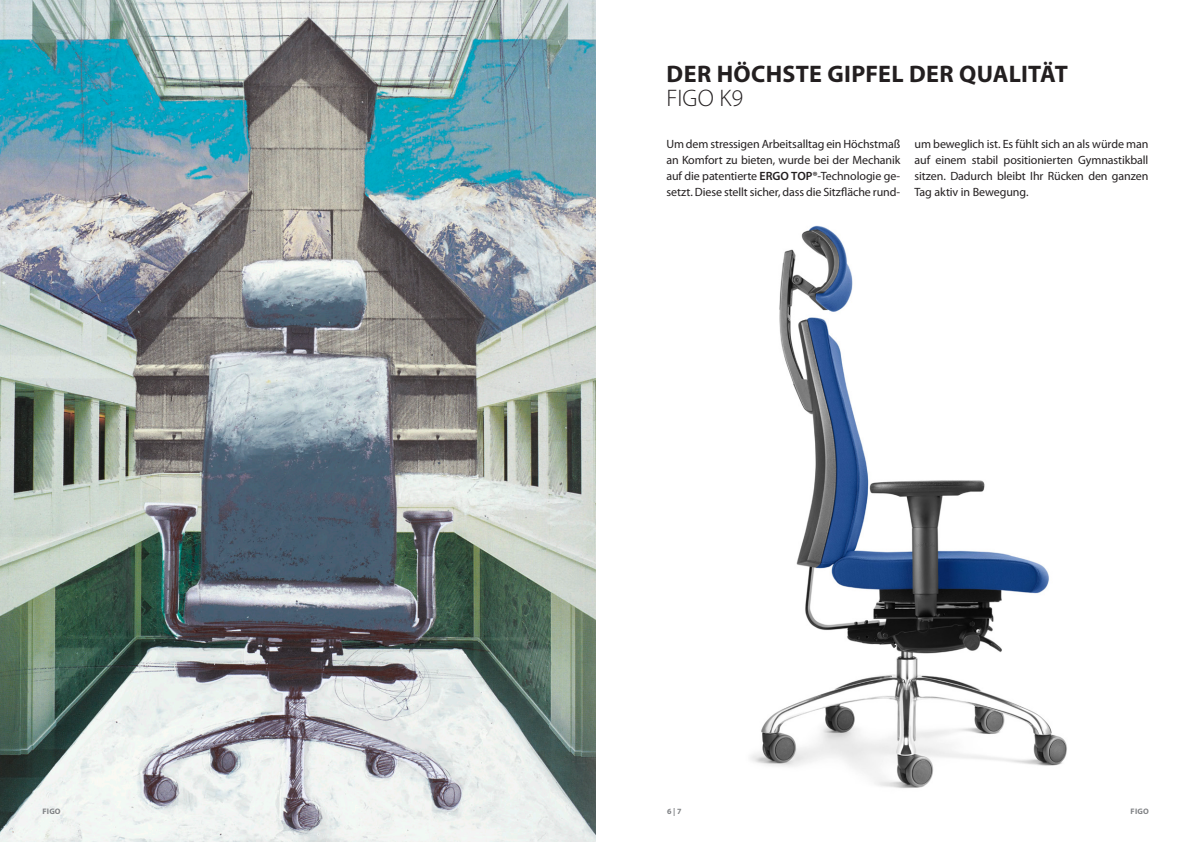
<style>
.page{position:relative;width:1191px;height:842px;background:#fff}
.page>*{position:absolute;margin:0;border:0;box-sizing:border-box;transform-origin:0 0}
.t1{font:700 24px "Myriad Pro";letter-spacing:.01em;color:#231f20}
.t2{font:300 24px "Myriad Pro";color:#231f20}
.t3{font:12px/16px "Myriad Pro";letter-spacing:-.01em;color:#231f20;text-align:justify}
.t4{font:700 8px "Myriad Pro";letter-spacing:.02em;color:#808285}
.s1{font-weight:600}
</style>
<div class="page">
<img style="left:750px;top:225px;width:317px;height:563px">
<img style="left:0;top:0;width:595px;height:842px">
<h1 class="t1" style="left:666px;top:58px;width:403px">DER HÖCHSTE GIPFEL DER QUALITÄT</h1>
<h1 class="t2" style="left:666px;top:83px;width:78px">FIGO K9</h1>
<p class="t3" style="left:666px;top:136px;width:235px">Um dem stressigen Arbeitsalltag ein Höchstmaß an Komfort zu bieten, wurde bei der Mechanik auf die patentierte <span class="s1">ERGO TOP®</span>-Technologie ge&shy;setzt. Diese stellt sicher, dass die Sitzfläche rund-</p>
<p class="t3" style="left:914px;top:136px;width:235px">um beweglich ist. Es fühlt sich an als würde man auf einem stabil positionierten Gymnastikball sitzen. Dadurch bleibt Ihr Rücken den ganzen Tag aktiv in Bewegung.</p>
<p class="t4" style="left:43px;top:806px;width:20px">FIGO</p>
<p class="t4" style="left:667px;top:806px;width:16px">6 | 7</p>
<p class="t4" style="left:1130px;top:806px;width:20px">FIGO</p>
</div>
